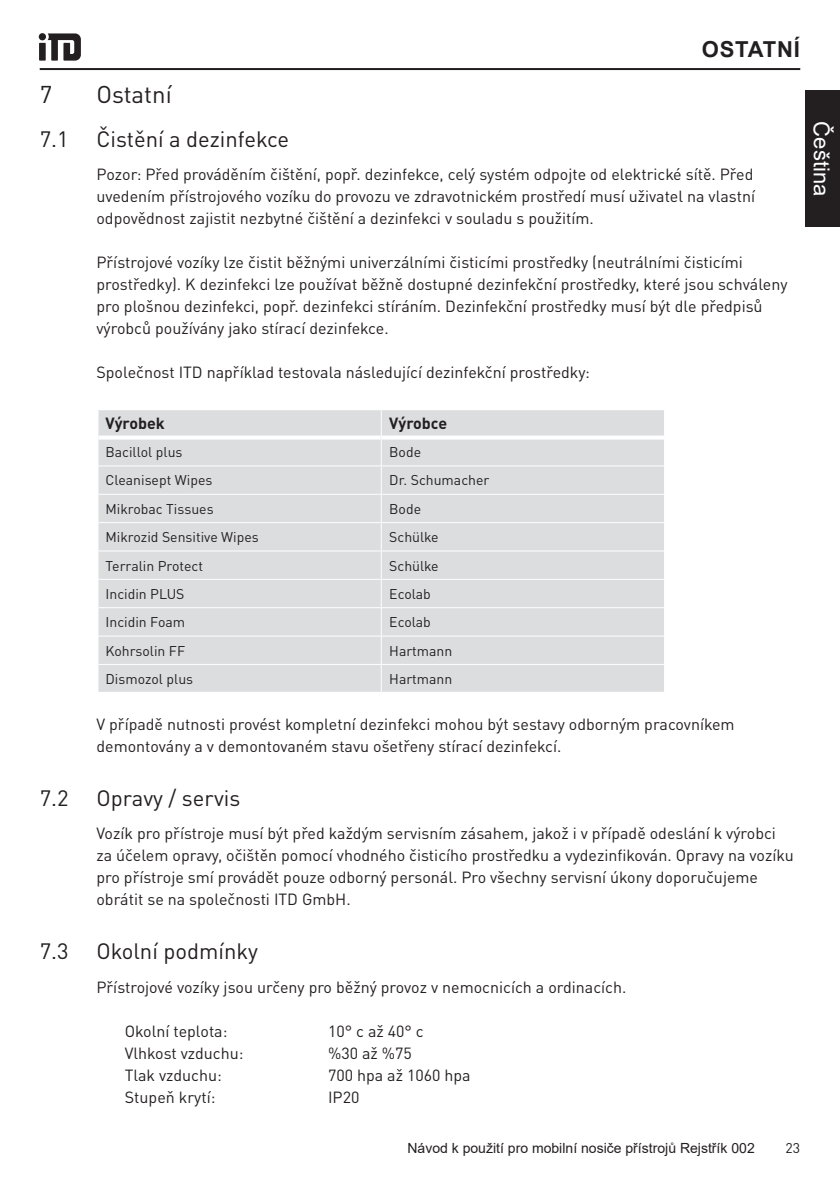
<style>
.page{position:relative;width:840px;height:1191px;background:#fff}
.page>*{position:absolute;margin:0;border:0;box-sizing:border-box;transform-origin:0 0}
.t1{font:24px "DIN Pro";color:#231f20}
.t2{font:22px "DIN Pro";color:#231f20}
.t3{font:22px "Arial";color:#fff}
.t4{font:700 22px "Arial";letter-spacing:.035em;color:#231f20}
.t5{font:16px/22px "DIN Pro";color:#231f20}
.t6{font:700 16px "DIN Pro";color:#231f20}
.t7{font:14px "DIN Pro";color:#231f20}
.t8{font:14px "Arial";color:#231f20}
.t9{font:14px "DINOT";color:#231f20}
</style>
<div class="page">
<hr style="left:40px;top:68px;width:759px;height:2px;background:#231f20">
<div style="left:805px;top:91px;width:34px;height:136px;background:#231f20"></div>
<svg style="left:39px;top:33px;width:42px;height:28px"></svg>
<div style="left:98px;top:410px;width:565px;height:282px;background:#dcdddf"></div>
<hr style="left:381px;top:465px;width:282px;height:1px;background:#fff">
<hr style="left:381px;top:494px;width:282px;height:1px;background:#fff">
<hr style="left:381px;top:522px;width:282px;height:1px;background:#fff">
<hr style="left:381px;top:550px;width:282px;height:1px;background:#fff">
<hr style="left:381px;top:579px;width:282px;height:1px;background:#fff">
<hr style="left:381px;top:607px;width:282px;height:1px;background:#fff">
<hr style="left:381px;top:635px;width:282px;height:1px;background:#fff">
<hr style="left:381px;top:664px;width:282px;height:1px;background:#fff">
<hr style="left:98px;top:465px;width:283px;height:1px;background:#fff">
<hr style="left:98px;top:494px;width:283px;height:1px;background:#fff">
<hr style="left:98px;top:522px;width:283px;height:1px;background:#fff">
<hr style="left:98px;top:550px;width:283px;height:1px;background:#fff">
<hr style="left:98px;top:579px;width:283px;height:1px;background:#fff">
<hr style="left:98px;top:607px;width:283px;height:1px;background:#fff">
<hr style="left:98px;top:635px;width:283px;height:1px;background:#fff">
<hr style="left:98px;top:664px;width:283px;height:1px;background:#fff">
<svg style="left:380px;top:410px;width:1px;height:282px"></svg>
<svg style="left:98px;top:435px;width:282px;height:4px"></svg>
<svg style="left:381px;top:435px;width:282px;height:4px"></svg>
<h2 class="t4" style="left:701px;top:34px;width:99px">OSTATNÍ</h2>
<h1 class="t1" style="left:40px;top:76px;width:14px">7</h1>
<h1 class="t1" style="left:96px;top:76px;width:77px">Ostatní</h1>
<h2 class="t2" style="left:40px;top:122px;width:30px">7.1</h2>
<h2 class="t2" style="left:96px;top:122px;width:194px">Čistění a dezinfekce</h2>
<p class="t5" style="left:96px;top:162px;width:659px;text-align:justify">Pozor: Před prováděním čištění, popř. dezinfekce, celý systém odpojte od elektrické sítě. Před uvedením přístrojového vozíku do provozu ve zdravotnickém prostředí musí uživatel na vlastní odpovědnost zajistit nezbytné čištění a dezinfekci v souladu s použitím.</p>
<p class="t5" style="left:96px;top:250px;width:692px">Přístrojové vozíky lze čistit běžnými univerzálními čisticími prostředky (neutrálními čisticími prostředky). K dezinfekci lze používat běžně dostupné dezinfekční prostředky, které jsou schváleny pro plošnou dezinfekci, popř. dezinfekci stíráním. Dezinfekční prostředky musí být dle předpisů výrobců používány jako stírací dezinfekce.</p>
<p class="t5" style="left:96px;top:360px;width:494px">Společnost ITD například testovala následující dezinfekční prostředky:</p>
<p class="t6" style="left:105px;top:411px;width:61px">Výrobek</p>
<p class="t6" style="left:389px;top:411px;width:59px">Výrobce</p>
<p class="t7" style="left:105px;top:441px;width:78px">Bacillol plus</p>
<p class="t7" style="left:389px;top:441px;width:33px">Bode</p>
<p class="t7" style="left:105px;top:470px;width:108px">Cleanisept Wipes</p>
<p class="t7" style="left:389px;top:470px;width:102px">Dr. Schumacher</p>
<p class="t7" style="left:105px;top:498px;width:110px">Mikrobac Tissues</p>
<p class="t7" style="left:389px;top:498px;width:33px">Bode</p>
<p class="t7" style="left:105px;top:526px;width:155px">Mikrozid Sensitive Wipes</p>
<p class="t7" style="left:389px;top:526px;width:51px">Schülke</p>
<p class="t7" style="left:105px;top:555px;width:99px">Terralin Protect</p>
<p class="t7" style="left:389px;top:555px;width:51px">Schülke</p>
<p class="t7" style="left:105px;top:583px;width:80px">Incidin PLUS</p>
<p class="t7" style="left:389px;top:583px;width:43px">Ecolab</p>
<p class="t7" style="left:105px;top:611px;width:81px">Incidin Foam</p>
<p class="t7" style="left:389px;top:611px;width:43px">Ecolab</p>
<p class="t9" style="left:105px;top:640px;width:81px">Kohrsolin FF</p>
<p class="t9" style="left:389px;top:640px;width:65px">Hartmann</p>
<p class="t9" style="left:105px;top:668px;width:89px">Dismozol plus</p>
<p class="t9" style="left:389px;top:668px;width:65px">Hartmann</p>
<p class="t5" style="left:96px;top:712px;width:639px">V případě nutnosti provést kompletní dezinfekci mohou být sestavy odborným pracovníkem demontovány a v demontovaném stavu ošetřeny stírací dezinfekcí.</p>
<h2 class="t2" style="left:40px;top:781px;width:30px">7.2</h2>
<h2 class="t2" style="left:96px;top:781px;width:145px">Opravy / servis</h2>
<p class="t5" style="left:96px;top:821px;width:698px">Vozík pro přístroje musí být před každým servisním zásahem, jakož i v případě odeslání k výrobci za účelem opravy, očištěn pomocí vhodného čisticího prostředku a vydezinfikován. Opravy na vozíku pro přístroje smí provádět pouze odborný personál. Pro všechny servisní úkony doporučujeme obrátit se na společnosti ITD GmbH.</p>
<h2 class="t2" style="left:40px;top:934px;width:30px">7.3</h2>
<h2 class="t2" style="left:96px;top:934px;width:163px">Okolní podmínky</h2>
<p class="t5" style="left:96px;top:974px;width:531px">Přístrojové vozíky jsou určeny pro běžný provoz v nemocnicích a ordinacích.</p>
<p class="t5" style="left:125px;top:1018px;width:104px">Okolní teplota:</p>
<p class="t5" style="left:328px;top:1018px;width:97px">10° c až 40° c</p>
<p class="t5" style="left:125px;top:1040px;width:120px">Vlhkost vzduchu:</p>
<p class="t5" style="left:328px;top:1040px;width:85px">%30 až %75</p>
<p class="t5" style="left:125px;top:1062px;width:98px">Tlak vzduchu:</p>
<p class="t5" style="left:328px;top:1062px;width:144px">700 hpa až 1060 hpa</p>
<p class="t5" style="left:125px;top:1084px;width:92px">Stupeň krytí:</p>
<p class="t5" style="left:328px;top:1084px;width:33px">IP20</p>
<h2 class="t3" style="left:836px;top:121px;width:76px;rotate:90deg">Čeština</h2>
<p class="t8" style="left:407px;top:1138px;width:349px">Návod k použití pro mobilní nosiče přístrojů Rejstřík 002</p>
<p class="t9" style="left:785px;top:1137px;width:16px">23</p>
</div>
